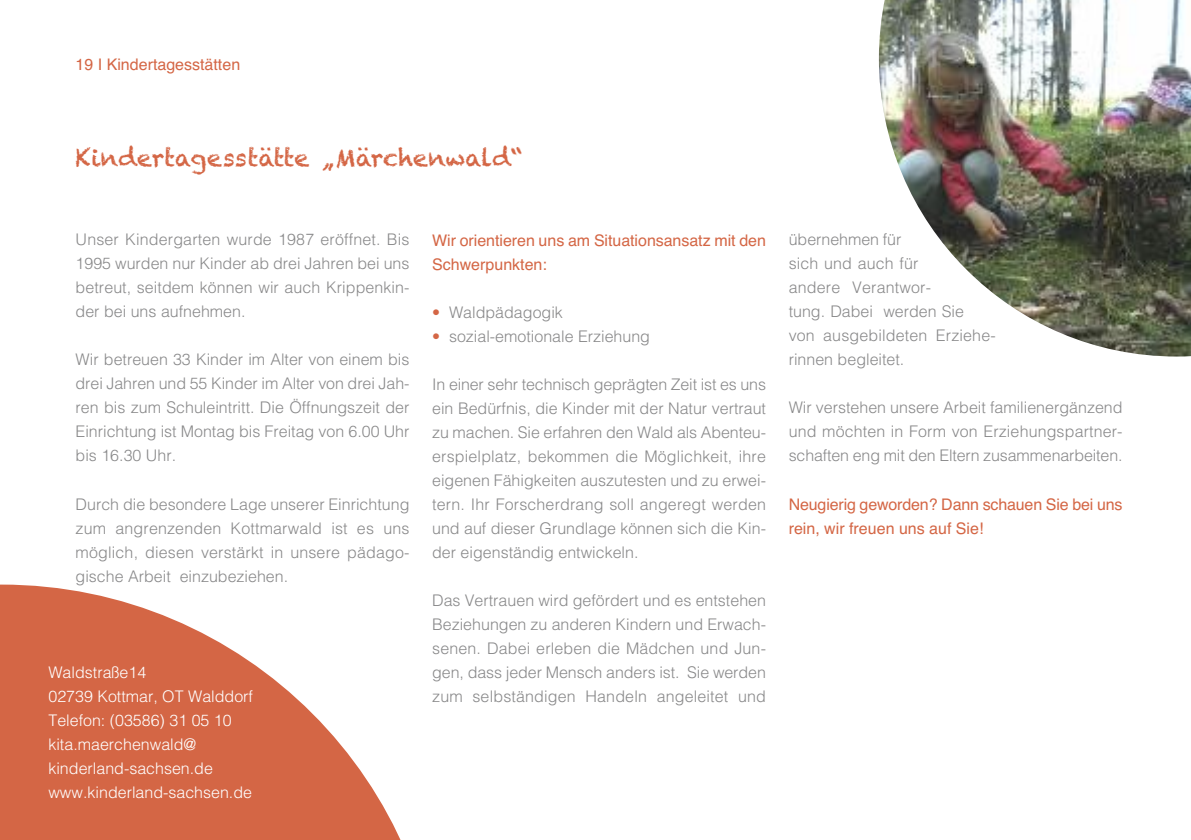
<style>
.page{position:relative;width:1191px;height:840px;background:#fff}
.page>*{position:absolute;margin:0;border:0;box-sizing:border-box;transform-origin:0 0}
.t1{font:24px "Chalkduster";color:#d46645}
.t2{font:300 16px/24px "Helvetica";color:#888889;text-align:justify}
.t3{font:16px/24px "Helvetica";letter-spacing:-.005em;color:#d46645}
.t4{font:300 16px/24px "Helvetica";color:#fff}
.s1{color:#d46645}
</style>
<div class="page">
<svg style="left:0;top:584px;width:400px;height:255px;fill:#d46645"></svg>
<img style="left:879px;top:0;width:312px;height:356px">
<p class="t3" style="left:76px;top:52px;width:166px">19 I Kindertagesstätten</p>
<h1 class="t1" style="left:76px;top:144px;width:448px">Kindertagesstätte „Märchenwald“</h1>
<p class="t2" style="left:76px;top:226px;width:335px">Unser Kindergarten wurde 1987 eröffnet. Bis 1995 wurden nur Kinder ab drei Jahren bei uns betreut, seitdem können wir auch Krippenkin&shy;der bei uns aufnehmen.</p>
<p class="t2" style="left:76px;top:346px;width:335px">Wir betreuen 33 Kinder im Alter von einem bis drei Jahren und 55 Kinder im Alter von drei Jah&shy;ren bis zum Schuleintritt. Die Öffnungszeit der Einrichtung ist Montag bis Freitag von 6.00 Uhr bis 16.30 Uhr.</p>
<p class="t2" style="left:76px;top:490px;width:335px">Durch die besondere Lage unserer Einrichtung zum angrenzenden Kottmarwald ist es uns möglich, diesen verstärkt in unsere pädago&shy;gische Arbeit einzubeziehen.</p>
<p class="t4" style="left:48px;top:658px;width:206px">Waldstraße14<br>02739 Kottmar, OT Walddorf<br>Telefon: (03586) 31 05 10 kita.maerchenwald@ kinderland-sachsen.de www.kinderland-sachsen.de</p>
<p class="t3" style="left:432px;top:228px;width:335px">Wir orientieren uns am Situationsansatz mit den<br>Schwerpunkten:</p>
<p class="t2" style="left:432px;top:299px;width:132px"><span class="s1">•</span> Waldpädagogik</p>
<p class="t2" style="left:432px;top:323px;width:219px"><span class="s1">•</span> sozial-emotionale Erziehung</p>
<p class="t2" style="left:432px;top:371px;width:335px">In einer sehr technisch geprägten Zeit ist es uns ein Bedürfnis, die Kinder mit der Natur vertraut zu machen. Sie erfahren den Wald als Abenteu&shy;erspielplatz, bekommen die Möglichkeit, ihre eigenen Fähigkeiten auszutesten und zu erwei&shy;tern. Ihr Forscherdrang soll angeregt werden und auf dieser Grundlage können sich die Kin&shy;der eigenständig entwickeln.</p>
<p class="t2" style="left:432px;top:587px;width:335px">Das Vertrauen wird gefördert und es entstehen Beziehungen zu anderen Kindern und Erwach&shy;senen. Dabei erleben die Mädchen und Jun&shy;gen, dass jeder Mensch anders ist. Sie werden zum selbständigen Handeln angeleitet und</p>
<p class="t2" style="left:788px;top:226px;width:208px;text-align:left">übernehmen für<br>sich und auch für<br>andere Verantwor-<br>tung. Dabei werden Sie<br>von ausgebildeten Erziehe&shy;rinnen begleitet.</p>
<p class="t2" style="left:788px;top:394px;width:335px">Wir verstehen unsere Arbeit familienergänzend und möchten in Form von Erziehungspartner&shy;schaften eng mit den Eltern zusammenarbeiten.</p>
<p class="t3" style="left:788px;top:491px;width:335px">Neugierig geworden? Dann schauen Sie bei uns rein, wir freuen uns auf Sie!</p>
</div>
